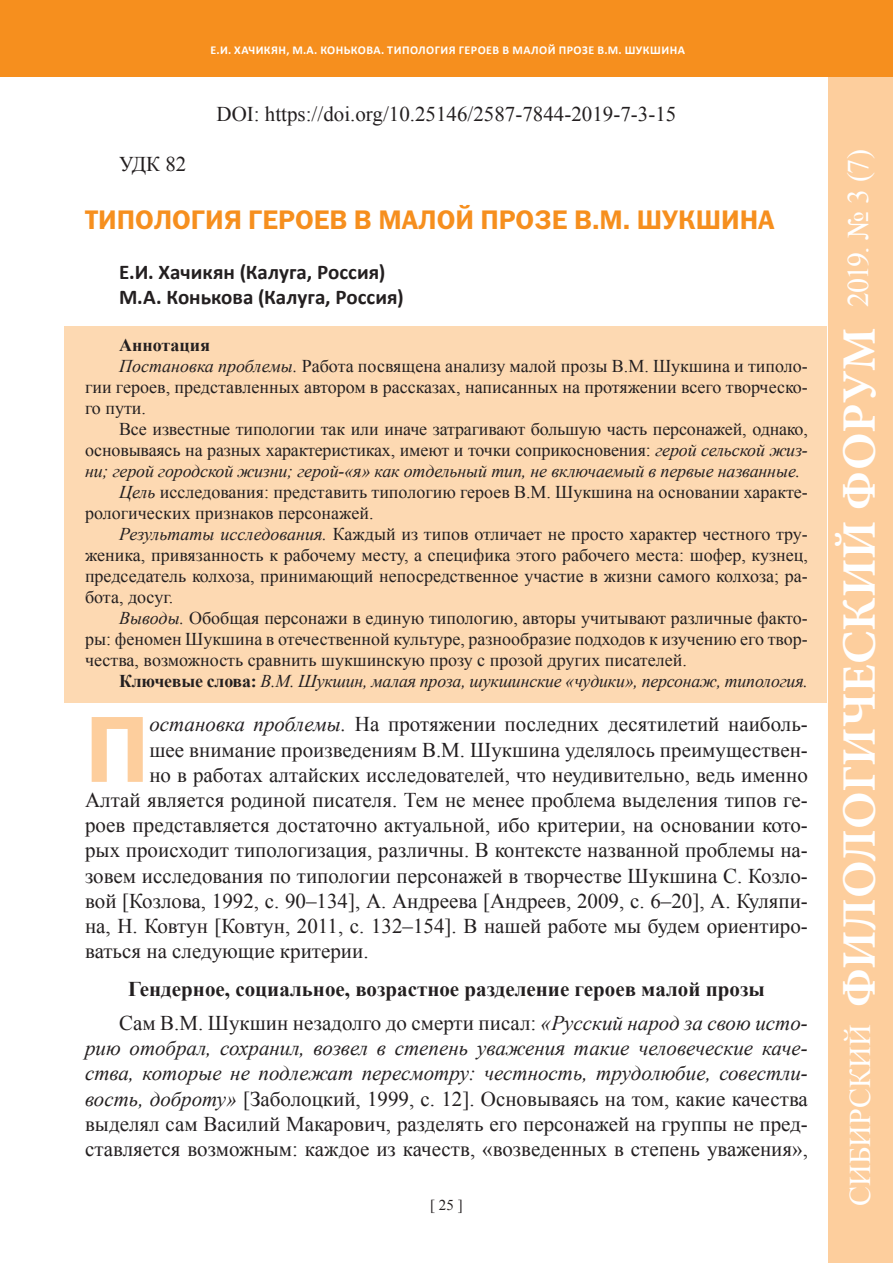
<style>
.page{position:relative;width:893px;height:1263px;background:#fff}
.page>*{position:absolute;margin:0;border:0;box-sizing:border-box;transform-origin:0 0}
.t1{font:94.5px "ez Franklin Goth Demi";color:#fdce9d}
.t2{font:700 48px "Minion Pro";color:#fff}
.t3{font:30px "Times New Roman";letter-spacing:-.005em;color:#fff}
.t4{font:27px "ez Franklin Goth Demi";color:#f68f1e}
.t5{font:21px/25.2px "Times New Roman";color:#231f20;text-align:justify}
.t6{font:700 21px/33.8px "Times New Roman";color:#231f20}
.t7{font:700 21px/25.2px "Calibri";color:#231f20}
.t8{font:18px "Times New Roman";color:#231f20}
.t9{font:italic 18px "Times New Roman";letter-spacing:-.01em;color:#231f20}
.t10{font:700 18px "Times New Roman";color:#231f20}
.t11{font:15px "Times New Roman";color:#231f20}
.t12{font:700 12px "Calibri";letter-spacing:.04em;color:#fff}
.s1{font-style:italic}
.s2{font-weight:700;font-style:normal}
.s3{font-weight:400}
.s4{font-weight:400;font-style:italic}
</style>
<div class="page">
<div style="left:828px;top:0;width:65px;height:1263px;background:#fdce9d"></div>
<div style="left:0;top:0;width:893px;height:77px;background:#f68f1e"></div>
<div style="left:65px;top:326px;width:762px;height:377px;background:#fdd9b2"></div>
<p class="t12" style="left:211px;top:43px;width:40px">Е.И. Хачикян</p>
<p class="t12" style="left:286px;top:43px;width:73px">, М.А. Кон ькова</p>
<p class="t12" style="left:381px;top:43px;width:305px">. ТИПОЛОГИЯ ГЕРОЕВ В МАЛОЙ ПРОЗЕ В.М. ШУКШИНА</p>
<p class="t5" style="left:217px;top:101px;width:461px">DOI: https://doi.org/10.25146/2587-7844-2019-7-3-15</p>
<p class="t5" style="left:119px;top:151px;width:69px">УДК 82</p>
<p class="t4" style="left:85px;top:204px;width:691px">ТИПОЛОГИЯ ГЕРОЕВ ВМАЛОЙ ПРОЗЕ В.М. ШУКШИНА</p>
<p class="t7" style="left:119px;top:260px;width:286px">Е.И. Хачикян (Калуга, Россия)<br>М.А. Конькова (Калуга, Россия)</p>
<p class="t10" style="left:119px;top:332px;width:93px">Аннотация</p>
<p class="t8" style="left:119px;top:354px;width:690px"><span class="s1">Постановка проблемы.</span> Работа посвящена анализу малой прозы В.М. Шукшина и типоло-</p>
<p class="t8" style="left:85px;top:375px;width:724px">гии героев, представленных автором в рассказах, написанных на протяжении всего творческо-</p>
<p class="t8" style="left:85px;top:396px;width:63px">го пути.</p>
<p class="t8" style="left:119px;top:417px;width:690px">Все известные типологии так или иначе затрагивают большую часть персонажей, однако,</p>
<p class="t8" style="left:85px;top:438px;width:724px">основываясь на разных характеристиках, имеют и точки соприкосновения: <span class="s1">герой сельской жиз-</span></p>
<p class="t9" style="left:85px;top:458px;width:717px">ни; герой городской жизни; герой-«я» как отдельный тип, не включаемый в первые названные.</p>
<p class="t8" style="left:119px;top:480px;width:690px"><span class="s1">Цель</span> исследования: представить типологию героев В.М. Шукшина на основании характе-</p>
<p class="t8" style="left:85px;top:501px;width:290px">рологических признаков персонажей.</p>
<p class="t8" style="left:119px;top:522px;width:690px"><span class="s1">Результаты исследования.</span> Каждый из типов отличает не просто характер честного тру-</p>
<p class="t8" style="left:85px;top:543px;width:724px">женика, привязанность к рабочему месту, а специфика этого рабочего места: шофер, кузнец,</p>
<p class="t8" style="left:85px;top:564px;width:724px">председатель колхоза, принимающий непосредственное участие в жизни самого колхоза; ра-</p>
<p class="t8" style="left:85px;top:585px;width:90px">бота, досуг.</p>
<p class="t8" style="left:119px;top:606px;width:690px"><span class="s1">Выводы.</span> Обобщая персонажи в единую типологию, авторы учитывают различные факто-</p>
<p class="t8" style="left:85px;top:627px;width:724px">ры: феномен Шукшина в отечественной культуре, разнообразие подходов к изучению его твор-</p>
<p class="t8" style="left:85px;top:648px;width:603px">чества, возможность сравнить шукшинскую прозу с прозой других писателей.</p>
<p class="t9" style="left:119px;top:668px;width:690px"><span class="s2">Ключевые слова:</span> В.М. Шукшин, малая проза, шукшинские «чудики», персонаж, типология.</p>
<h1 class="t1" style="left:85px;top:696px;width:53px">П</h1>
<p class="t5" style="left:149px;top:711px;width:660px"><span class="s1">остановка проблемы.</span> На протяжении последних десятилетий наиболь-</p>
<p class="t5" style="left:149px;top:737px;width:660px">шее внимание произведениям В.М. Шукшина уделялось преимуществен-</p>
<p class="t5" style="left:149px;top:762px;width:660px">но в работах алтайских исследователей, что неудивительно, ведь именно</p>
<p class="t5" style="left:85px;top:787px;width:724px">Алтай является родиной писателя. Тем не менее проблема выделения типов ге-</p>
<p class="t5" style="left:85px;top:812px;width:724px">роев представляется достаточно актуальной, ибо критерии, на основании кото-</p>
<p class="t5" style="left:85px;top:837px;width:724px">рых происходит типологизация, различны. В контексте названной проблемы на-</p>
<p class="t5" style="left:85px;top:863px;width:724px">зовем исследования по типологии персонажей в творчестве Шукшина С. Козло-</p>
<p class="t5" style="left:85px;top:888px;width:724px">вой [Козлова, 1992, с. 90–134], А. Андреева [Андреев, 2009, с. 6–20], А. Куляпи-</p>
<p class="t5" style="left:85px;top:913px;width:724px">на, Н. Ковтун [Ковтун, 2011, с. 132–154]. В нашей работе мы будем ориентиро-</p>
<p class="t5" style="left:85px;top:938px;width:285px">ваться на следующие критерии.</p>
<p class="t6" style="left:119px;top:972px;width:690px;text-indent:9px">Гендерное, социальное, возрастное разделение героев малой прозы<br><span class="s3">Сам В.М. Шукшин незадолго до смерти писал:</span> <span class="s4">«Русский народ за свою исто-</span></p>
<p class="t5" style="left:85px;top:1035px;width:724px"><span class="s1">рию отобрал, сохранил, возвел в степень уважения такие человеческие каче&shy;ства, которые не подлежат пересмотру: честность, трудолюбие, совестли&shy;вость, доброту»</span> [Заболоцкий, 1999, с. 12]. Основываясь на том, какие качества выделял сам Василий Макарович, разделять его персонажей на группы не пред&shy;ставляется возможным: каждое из качеств, «возведенных в степень уважения»,</p>
<p class="t11" style="left:430px;top:1194px;width:34px">[ 25 ]</p>
<h3 class="t3" style="left:838px;top:307px;width:160px;rotate:-90deg">2019. № 3 (7)</h3>
<h2 class="t2" style="left:831px;top:1007px;width:681px;rotate:-90deg">ФИЛОЛОГИЧЕСКИЙ ФОРУМ</h2>
<h3 class="t3" style="left:840px;top:1206px;width:183px;rotate:-90deg">СИБИРСКИЙ</h3>
</div>
